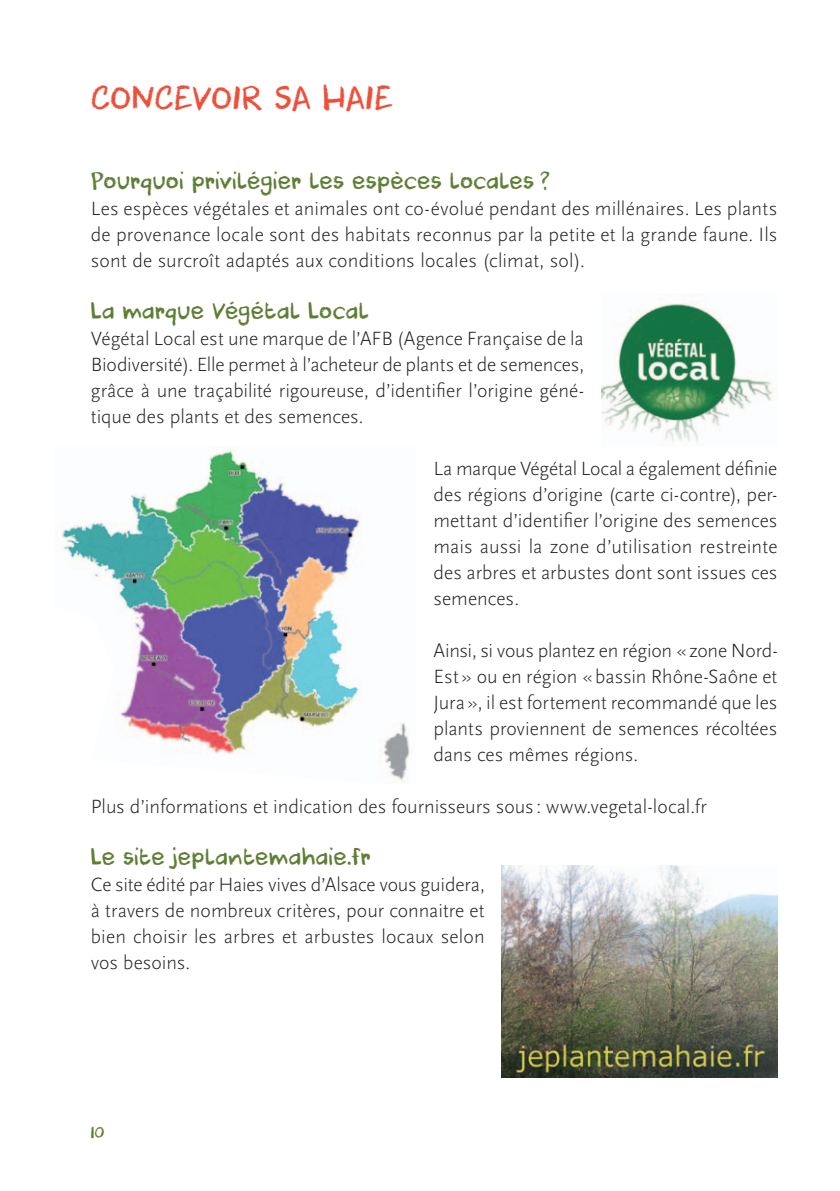
<style>
.page{position:relative;width:840px;height:1191px;background:#fff}
.page>*{position:absolute;margin:0;border:0;box-sizing:border-box;transform-origin:0 0}
.t1{font:32px "Cool Crayon";color:#ed4f39}
.t2{font:22px "Cool Crayon";letter-spacing:.005em;color:#5d7d33}
.t3{font:300 20px/26px "Scala Sans";letter-spacing:.005em;color:#231f20;text-align:justify}
.t4{font:16px "Cool Crayon";color:#5d7d33}
</style>
<div class="page">
<img style="left:601px;top:302px;width:171px;height:142px">
<img style="left:61px;top:450px;width:349px;height:332px">
<img style="left:501px;top:865px;width:276px;height:212px">
<h1 class="t1" style="left:91px;top:77px;width:304px">Concevoir sa haie</h1>
<p class="t2" style="left:91px;top:166px;width:460px">Pourquoi privilégier les espèces locales ?</p>
<p class="t3" style="left:91px;top:196px;width:687px">Les espèces végétales et animales ont co-évolué pendant des millénaires. Les plants de provenance locale sont des habitats reconnus par la petite et la grande faune. Ils sont de surcroît adaptés aux conditions locales (climat, sol).</p>
<p class="t2" style="left:91px;top:296px;width:279px">La marque Végétal Local</p>
<p class="t3" style="left:91px;top:326px;width:494px">Végétal Local est une marque de l’AFB (Agence Française de la Biodiversité). Elle permet à l’acheteur de plants et de semences, grâce à une traçabilité rigoureuse, d’identifier l’origine géné&shy;tique des plants et des semences.</p>
<p class="t3" style="left:433px;top:456px;width:345px">La marque Végétal Local a également définie des régions d’origine (carte ci-contre), per&shy;mettant d’identifier l’origine des semences mais aussi la zone d’utilisation restreinte des arbres et arbustes dont sont issues ces semences.</p>
<p class="t3" style="left:433px;top:638px;width:345px">Ainsi, si vous plantez en région «zone Nord-Est» ou en région «bassin Rhône-Saône et Jura», il est fortement recommandé que les plants proviennent de semences récoltées dans ces mêmes régions.</p>
<p class="t3" style="left:91px;top:794px;width:617px">Plus d’informations et indication des fournisseurs sous : www.vegetal-local.fr</p>
<p class="t2" style="left:91px;top:842px;width:281px">Le site jeplantemahaie.fr</p>
<p class="t3" style="left:91px;top:872px;width:395px">Ce site édité par Haies vives d’Alsace vous guidera, à travers de nombreux critères, pour connaitre et bien choisir les arbres et arbustes locaux selon vos besoins.</p>
<p class="t4" style="left:91px;top:1120px;width:15px">10</p>
</div>
